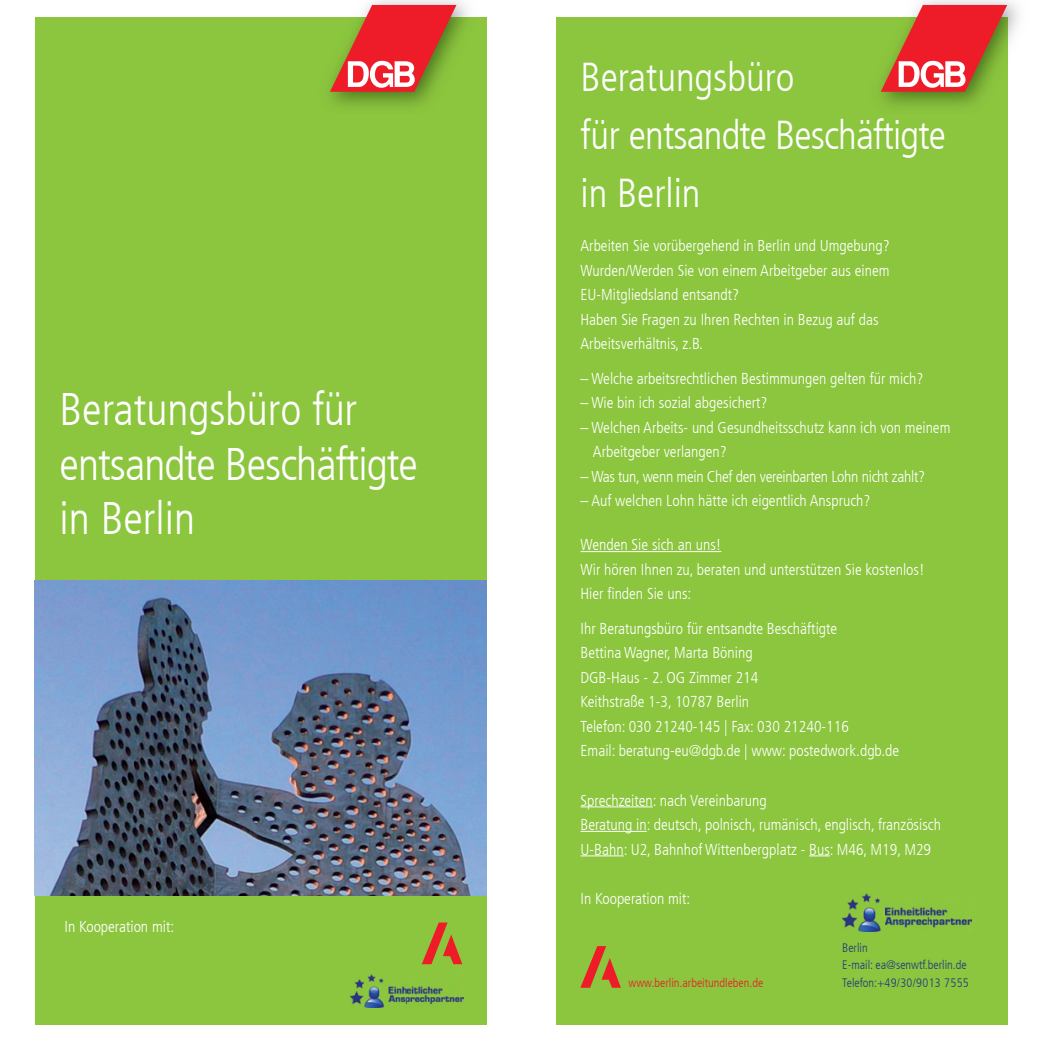
<style>
.page{position:relative;width:1042px;height:1042px;background:#fff}
.page>*{position:absolute;margin:0;border:0;box-sizing:border-box;transform-origin:0 0}
.t1{font:300 condensed 45.5px/54.6px "Frutiger LT Com";letter-spacing:-.02em;color:#fff}
.t2{font:300 condensed 40.25px/57.8px "Frutiger LT Com";letter-spacing:-.02em;color:#fff}
.t3{font:300 condensed 15.75px/24.5px "Frutiger LT Com";color:#fff}
.t4{font:300 condensed 15.75px "Frutiger LT Com";letter-spacing:-.02em;color:#fff}
.t5{font:300 condensed 12.25px/17.5px "Frutiger LT Com";color:#273780}
.t6{font:300 condensed 12.25px "Frutiger LT Com";color:#ee1c28}
.t7{font:300 condensed 12.25px "Frutiger LT Com";letter-spacing:.025em;color:#273780}
</style>
<div class="page">
<div style="left:35px;top:17px;width:451px;height:1007px;background:#8bc63e"></div>
<svg style="left:330px;top:5px;width:126px;height:87px"></svg>
<svg style="left:422px;top:922px;width:40px;height:42px"></svg>
<img style="left:351px;top:974px;width:112px;height:33px">
<img style="left:35px;top:580px;width:451px;height:316px">
<div style="left:556px;top:17px;width:451px;height:1007px;background:#8bc63e"></div>
<img style="left:922px;top:0;width:97px;height:113px">
<img style="left:880px;top:91px;width:127px;height:22px">
<svg style="left:881px;top:5px;width:126px;height:87px"></svg>
<svg style="left:580px;top:946px;width:41px;height:42px"></svg>
<img style="left:842px;top:894px;width:129px;height:37px">
<hr style="left:580px;top:551px;width:141px;height:1px;background:#fff">
<hr style="left:580px;top:806px;width:73px;height:1px;background:#fff">
<hr style="left:580px;top:831px;width:67px;height:1px;background:#fff">
<hr style="left:580px;top:855px;width:44px;height:1px;background:#fff">
<svg style="left:809px;top:855px;width:21px;height:1px"></svg>
<h1 class="t1" style="left:60px;top:382px;width:360px">Beratungsbüro für entsandte Beschäftigte in Berlin</h1>
<p class="t3" style="left:64px;top:915px;width:111px">In Kooperation mit:</p>
<h2 class="t2" style="left:580px;top:49px;width:367px">Beratungsbüro<br>für entsandte Beschäftigte in Berlin</h2>
<p class="t3" style="left:580px;top:234px;width:311px">Arbeiten Sie vorübergehend in Berlin und Umgebung?<br>Wurden/Werden Sie von einem Arbeitgeber aus einem EU-Mitgliedsland entsandt?<br>Haben Sie Fragen zu Ihren Rechten in Bezug auf das Arbeitsverhältnis, z.B.</p>
<p class="t3" style="left:580px;top:366px;width:344px">– Welche arbeitsrechtlichen Bestimmungen gelten für mich?</p>
<p class="t3" style="left:580px;top:390px;width:188px">– Wie bin ich sozial abgesichert?</p>
<p class="t3" style="left:593px;top:415px;width:359px;text-indent:-12px">– Welchen Arbeits- und Gesundheitsschutz kann ich von meinem<br>Arbeitgeber verlangen?</p>
<p class="t4" style="left:580px;top:467px;width:346px">– Was tun, wenn mein Chef den vereinbarten Lohn nicht zahlt?</p>
<p class="t3" style="left:580px;top:488px;width:291px">– Auf welchen Lohn hätte ich eigentlich Anspruch?</p>
<p class="t3" style="left:580px;top:533px;width:346px">Wenden Sie sich an uns!<br>Wir hören Ihnen zu, beraten und unterstützen Sie kostenlos!<br>Hier finden Sie uns:</p>
<p class="t3" style="left:580px;top:616px;width:320px">Ihr Beratungsbüro für entsandte Beschäftigte<br>Bettina Wagner, Marta Böning<br>DGB-Haus - 2. OG Zimmer 214<br>Keithstraße 1-3, 10787 Berlin<br>Telefon: 030 21240-145 | Fax: 030 21240-116<br>Email: beratung-eu@dgb.de | www: postedwork.dgb.de</p>
<p class="t3" style="left:580px;top:788px;width:362px">Sprechzeiten: nach Vereinbarung<br>Beratung in: deutsch, polnisch, rumänisch, englisch, französisch<br>U-Bahn: U2, Bahnhof Wittenbergplatz - Bus: M46, M19, M29</p>
<p class="t3" style="left:580px;top:886px;width:111px">In Kooperation mit:</p>
<p class="t5" style="left:842px;top:939px;width:126px">Berlin<br>E-mail: ea@senwtf.berlin.de</p>
<p class="t6" style="left:628px;top:975px;width:136px">www.berlin.arbeitundleben.de</p>
<p class="t7" style="left:842px;top:976px;width:128px">Telefon:+49/30/9013 7555</p>
</div>
